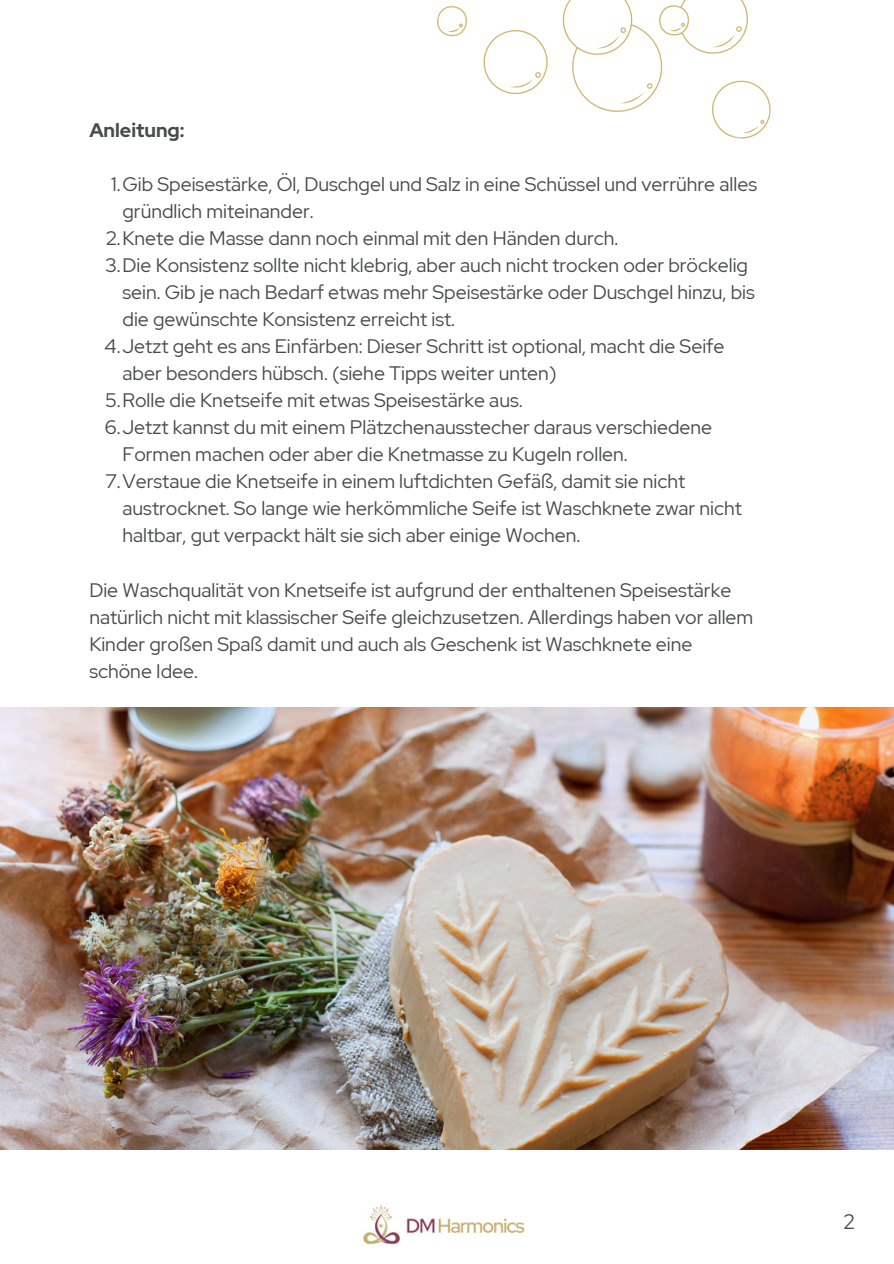
<style>
.page{position:relative;width:894px;height:1264px;background:#fff}
.page>*{position:absolute;margin:0;border:0;box-sizing:border-box;transform-origin:0 0}
.t1{font:21px "Red Hat Display";color:#494a4a}
.t2{font:19.5px/27px "Red Hat Display";color:#494a4a}
.t3{font:700 19.5px "Red Hat Display";color:#494a4a}
</style>
<div class="page">
<img style="left:363px;top:1205px;width:162px;height:40px">
<img style="left:0;top:707px;width:893px;height:442px">
<svg style="left:437px;top:0;width:334px;height:139px"></svg>
<p class="t3" style="left:89px;top:118px;width:97px">Anleitung:</p>
<p class="t2" style="left:111px;top:171px;width:647px">1.Gib Speisestärke, Öl, Duschgel und Salz in eine Schüssel und verrühre alles</p>
<p class="t2" style="left:122px;top:198px;width:192px">gründlich miteinander.</p>
<p class="t2" style="left:106px;top:225px;width:513px">2.Knete die Masse dann noch einmal mit den Händen durch.</p>
<p class="t2" style="left:105px;top:252px;width:644px">3.Die Konsistenz sollte nicht klebrig, aber auch nicht trocken oder bröckelig</p>
<p class="t2" style="left:122px;top:279px;width:633px">sein. Gib je nach Bedarf etwas mehr Speisestärke oder Duschgel hinzu, bis</p>
<p class="t2" style="left:122px;top:306px;width:334px">die gewünschte Konsistenz erreicht ist.</p>
<p class="t2" style="left:105px;top:333px;width:621px">4.Jetzt geht es ans Einfärben: Dieser Schritt ist optional, macht die Seife</p>
<p class="t2" style="left:122px;top:360px;width:435px">aber besonders hübsch. (siehe Tipps weiter unten)</p>
<p class="t2" style="left:106px;top:387px;width:418px">5.Rolle die Knetseife mit etwas Speisestärke aus.</p>
<p class="t2" style="left:105px;top:414px;width:609px">6.Jetzt kannst du mit einem Plätzchenausstecher daraus verschiedene</p>
<p class="t2" style="left:122px;top:441px;width:506px">Formen machen oder aber die Knetmasse zu Kugeln rollen.</p>
<p class="t2" style="left:106px;top:468px;width:581px">7.Verstaue die Knetseife in einem luftdichten Gefäß, damit sie nicht</p>
<p class="t2" style="left:122px;top:495px;width:620px">austrocknet. So lange wie herkömmliche Seife ist Waschknete zwar nicht</p>
<p class="t2" style="left:122px;top:522px;width:459px">haltbar, gut verpackt hält sie sich aber einige Wochen.</p>
<p class="t2" style="left:89px;top:576px;width:665px">Die Waschqualität von Knetseife ist aufgrund der enthaltenen Speisestärke natürlich nicht mit klassischer Seife gleichzusetzen. Allerdings haben vor allem Kinder großen Spaß damit und auch als Geschenk ist Waschknete eine schöne Idee.</p>
<p class="t1" style="left:843px;top:1208px;width:13px">2</p>
</div>
